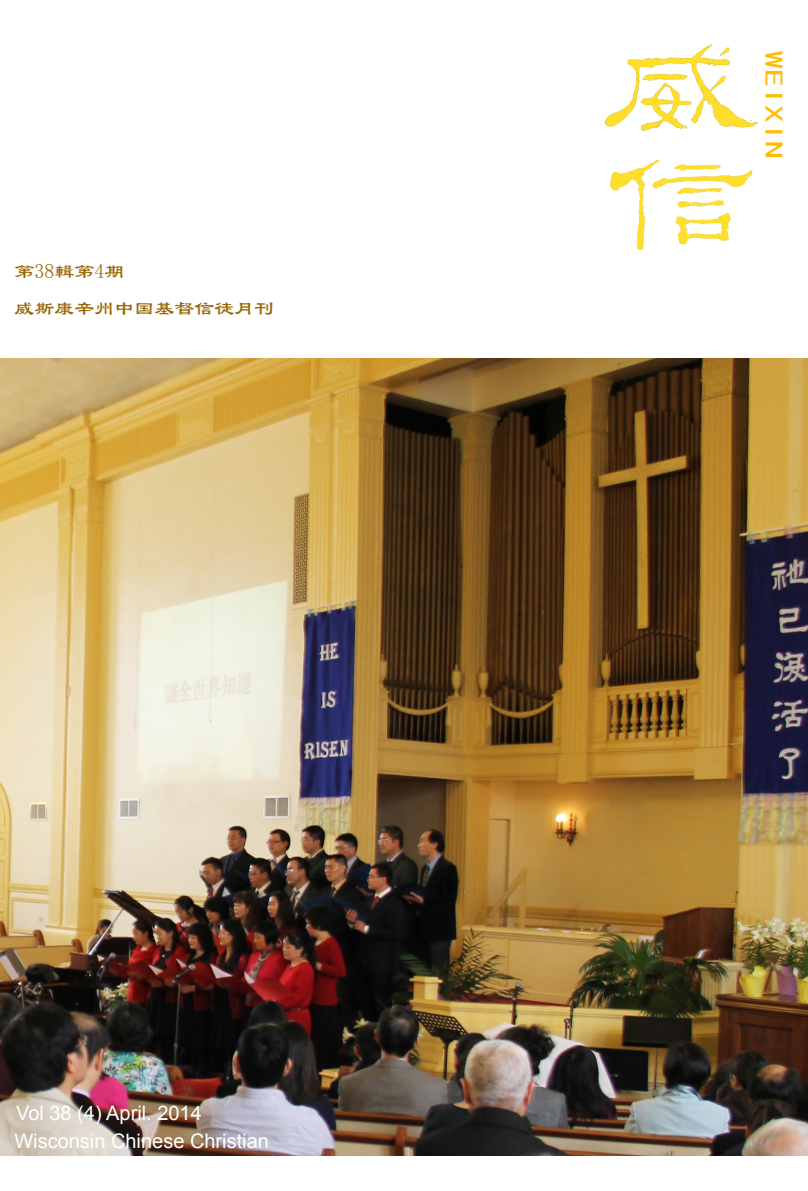
<style>
.page{position:relative;width:808px;height:1191px;background:#fff}
.page>*{position:absolute;margin:0;border:0;box-sizing:border-box;transform-origin:0 0}
.t1{font:25.2px "Sim Hei";color:#ffbc00;scale:1.43 1}
.t2{font:20px "Arial";color:#fff}
.t3{font:20px "Li Su";color:#960}
</style>
<div class="page">
<img style="left:604px;top:43px;width:154px;height:208px">
<img style="left:0;top:359px;width:808px;height:796px">
<p class="t3" style="left:14px;top:261px;width:112px">第38輯第4期</p>
<p class="t3" style="left:14px;top:298px;width:261px">威斯康辛州中国基督信徒月刊</p>
<p class="t2" style="left:16px;top:1099px;width:187px">Vol 38 (4) April. 2014</p>
<p class="t2" style="left:14px;top:1127px;width:256px">Wisconsin Chinese Christian</p>
<p class="t1" style="left:787px;top:51px;width:77px;rotate:90deg">WEIXIN</p>
</div>
